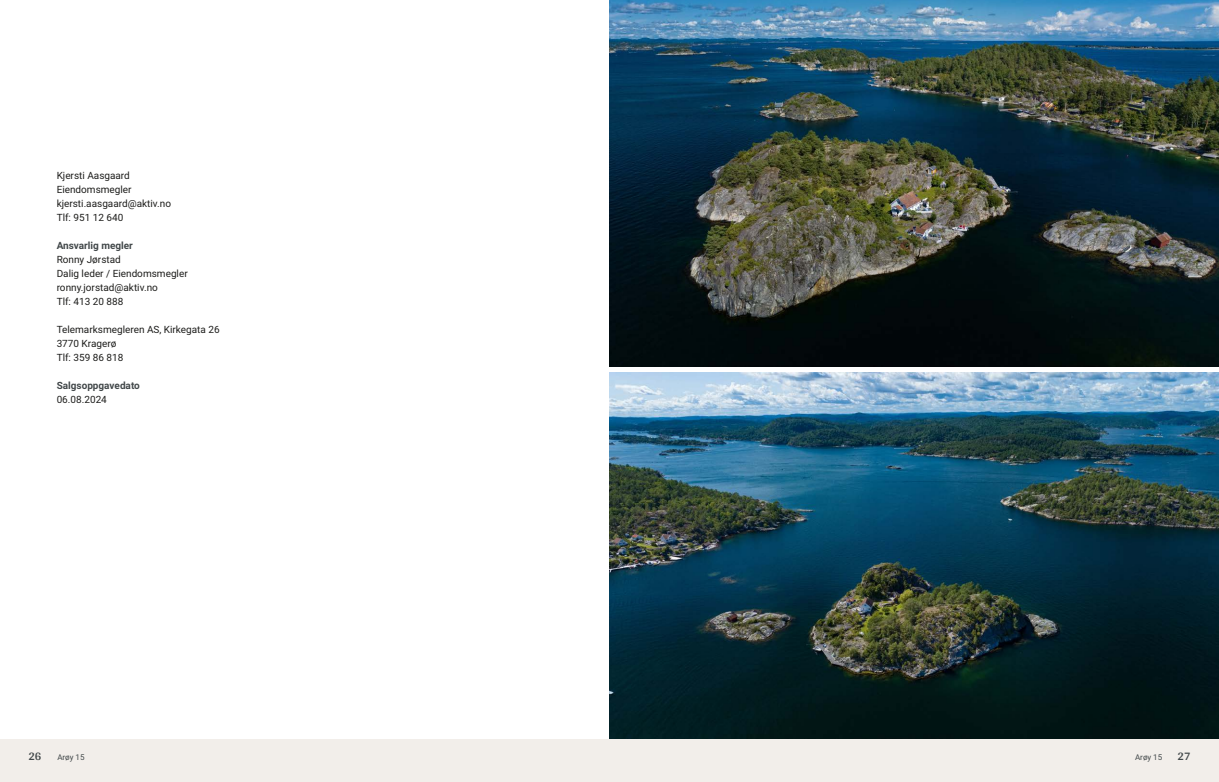
<style>
.page{position:relative;width:1219px;height:782px;background:#fff}
.page>*{position:absolute;margin:0;border:0;box-sizing:border-box;transform-origin:0 0}
.t1{font:700 12px "Arya";color:#414749}
.t2{font:10px/14px "Roboto";color:#1d1d1b}
.t3{font:700 10px "Roboto";color:#414749}
.t4{font:8px "Roboto";color:#414749}
</style>
<div class="page">
<div style="left:0;top:739px;width:612px;height:42px;background:#f2eeea"></div>
<img style="left:609px;top:0;width:610px;height:367px">
<img style="left:609px;top:372px;width:610px;height:367px">
<div style="left:607px;top:739px;width:612px;height:42px;background:#f2eeea"></div>
<p class="t2" style="left:57px;top:167px;width:116px">Kjersti Aasgaard<br>Eiendomsmegler kjersti.aasgaard@aktiv.no<br>Tlf: 951 12 640</p>
<p class="t3" style="left:57px;top:238px;width:78px">Ansvarlig megler</p>
<p class="t2" style="left:57px;top:251px;width:133px">Ronny Jørstad<br>Dalig leder / Eiendomsmegler ronny.jorstad@aktiv.no<br>Tlf: 413 20 888</p>
<p class="t2" style="left:57px;top:321px;width:165px">Telemarksmegleren AS, Kirkegata 26<br>3770 Kragerø<br>Tlf: 359 86 818</p>
<p class="t3" style="left:57px;top:378px;width:85px">Salgsoppgavedato</p>
<p class="t2" style="left:57px;top:391px;width:52px">06.08.2024</p>
<p class="t1" style="left:28px;top:749px;width:15px">26</p>
<p class="t4" style="left:57px;top:751px;width:29px">Arøy 15</p>
<p class="t4" style="left:1135px;top:751px;width:29px">Arøy 15</p>
<p class="t1" style="left:1177px;top:749px;width:15px">27</p>
</div>
